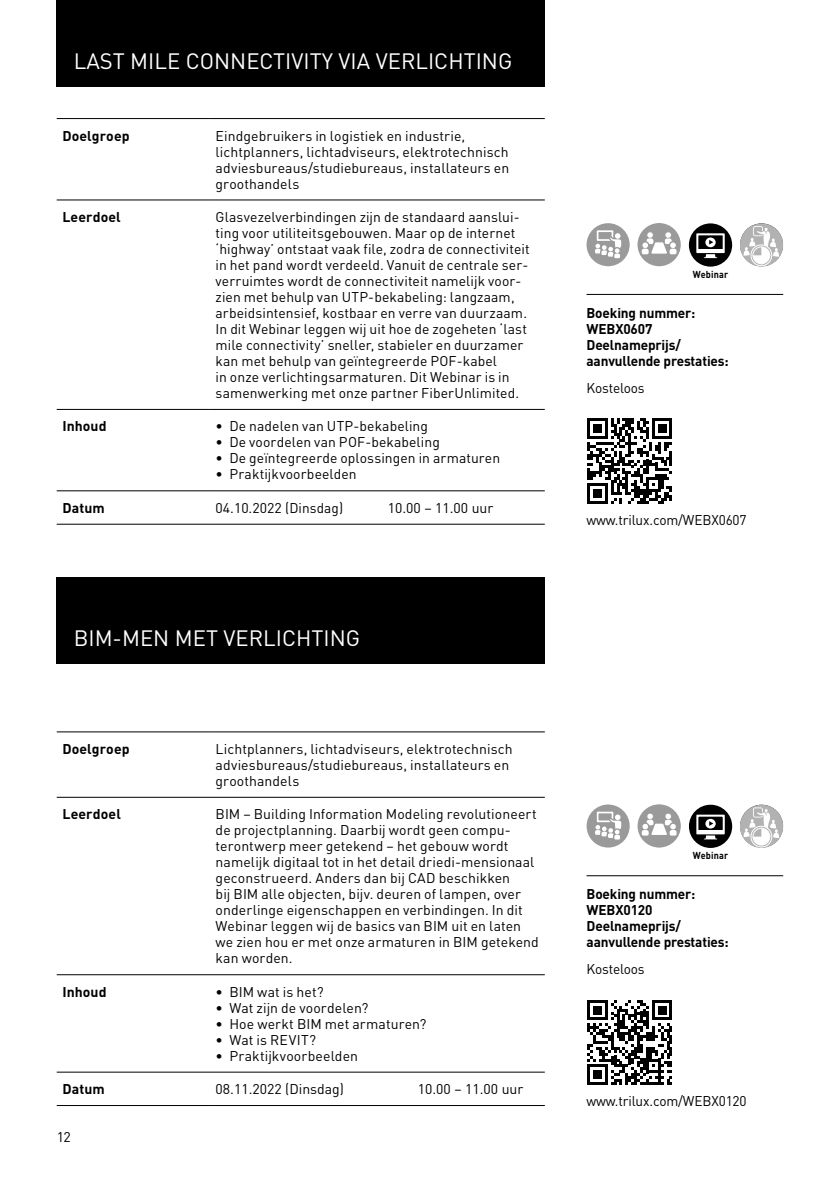
<style>
.page{position:relative;width:840px;height:1191px;background:#fff}
.page>*{position:absolute;margin:0;border:0;box-sizing:border-box;transform-origin:0 0}
.t1{font:22px "Trilux DIN";color:#fff}
.t2{font:14px/16px "Trilux DIN";letter-spacing:.005em;color:#000}
.t3{font:700 14px/16px "Trilux DIN";letter-spacing:-.01em;color:#000}
.t4{font:700 14px "Trilux DIN";letter-spacing:.01em;color:#000}
.t5{font:700 10px "Trilux DIN";letter-spacing:.015em;color:#000;scale:.9 1}
</style>
<div class="page">
<div style="left:57px;top:0;width:487px;height:86px;background:#000"></div>
<div style="left:57px;top:577px;width:487px;height:86px;background:#000"></div>
<svg style="left:739px;top:223px;width:43px;height:44px"></svg>
<div style="left:750px;top:245px;width:21px;height:21px;border:1px solid #fff;border-radius:50%"></div>
<svg style="left:743px;top:226px;width:35px;height:39px"></svg>
<svg style="left:586px;top:223px;width:43px;height:43px"></svg>
<svg style="left:688px;top:223px;width:43px;height:44px"></svg>
<svg style="left:637px;top:223px;width:43px;height:43px"></svg>
<hr style="left:586px;top:294px;width:196px;height:1px;background:#000">
<svg style="left:587px;top:418px;width:85px;height:85px"></svg>
<svg style="left:57px;top:119px;width:487px;height:405px"></svg>
<hr style="left:57px;top:118px;width:153px;height:1px;background:#000">
<hr style="left:210px;top:118px;width:334px;height:1px;background:#000">
<hr style="left:57px;top:200px;width:153px;height:1px;background:#000">
<hr style="left:210px;top:200px;width:334px;height:1px;background:#000">
<hr style="left:57px;top:409px;width:153px;height:1px;background:#000">
<hr style="left:210px;top:409px;width:334px;height:1px;background:#000">
<hr style="left:57px;top:490px;width:153px;height:1px;background:#000">
<hr style="left:210px;top:490px;width:334px;height:1px;background:#000">
<hr style="left:57px;top:524px;width:153px;height:1px;background:#000">
<hr style="left:210px;top:524px;width:334px;height:1px;background:#000">
<svg style="left:739px;top:804px;width:43px;height:44px"></svg>
<div style="left:750px;top:826px;width:21px;height:21px;border:1px solid #fff;border-radius:50%"></div>
<svg style="left:743px;top:807px;width:35px;height:39px"></svg>
<svg style="left:586px;top:804px;width:43px;height:43px"></svg>
<svg style="left:688px;top:804px;width:43px;height:44px"></svg>
<svg style="left:637px;top:804px;width:43px;height:43px"></svg>
<hr style="left:586px;top:875px;width:196px;height:1px;background:#000">
<svg style="left:587px;top:1000px;width:85px;height:85px"></svg>
<svg style="left:57px;top:732px;width:487px;height:341px"></svg>
<hr style="left:57px;top:731px;width:153px;height:1px;background:#000">
<hr style="left:210px;top:731px;width:334px;height:1px;background:#000">
<hr style="left:57px;top:797px;width:153px;height:1px;background:#000">
<hr style="left:210px;top:797px;width:334px;height:1px;background:#000">
<hr style="left:57px;top:974px;width:153px;height:1px;background:#000">
<hr style="left:210px;top:974px;width:334px;height:1px;background:#000">
<hr style="left:57px;top:1071px;width:153px;height:1px;background:#000">
<hr style="left:210px;top:1071px;width:334px;height:1px;background:#000">
<hr style="left:57px;top:1105px;width:153px;height:1px;background:#000">
<hr style="left:210px;top:1105px;width:334px;height:1px;background:#000">
<h1 class="t1" style="left:74px;top:48px;width:440px">LAST MILE CONNECTIVITY VIA VERLICHTING</h1>
<p class="t4" style="left:62px;top:126px;width:69px">Doelgroep</p>
<p class="t2" style="left:215px;top:128px;width:295px">Eindgebruikers in logistiek en industrie, lichtplanners, lichtadviseurs, elektrotechnisch adviesbureaus/studiebureaus, installateurs en groothandels</p>
<p class="t4" style="left:62px;top:208px;width:60px">Leerdoel</p>
<p class="t2" style="left:215px;top:209px;width:315px">Glasvezelverbindingen zijn de standaard aanslui&shy;ting voor utiliteitsgebouwen. Maar op de internet ‘highway’ ontstaat vaak file, zodra de connectiviteit in het pand wordt verdeeld. Vanuit de centrale ser&shy;verruimtes wordt de connectiviteit namelijk voor&shy;zien met behulp van UTP-bekabeling: langzaam, arbeidsintensief, kostbaar en verre van duurzaam.<br>In dit Webinar leggen wij uit hoe de zogeheten ‘last mile connectivity’ sneller, stabieler en duurzamer kan met behulp van geïntegreerde POF-kabel<br>in onze verlichtingsarmaturen. Dit Webinar is in samenwerking met onze partner FiberUnlimited.</p>
<p class="t3" style="left:62px;top:418px;width:46px">Inhoud</p>
<p class="t2" style="left:215px;top:418px;width:214px">• De nadelen van UTP-bekabeling</p>
<p class="t2" style="left:215px;top:434px;width:226px">• De voordelen van POF-bekabeling</p>
<p class="t2" style="left:215px;top:450px;width:286px">• De geïntegreerde oplossingen in armaturen</p>
<p class="t2" style="left:215px;top:466px;width:142px">• Praktijkvoorbeelden</p>
<p class="t3" style="left:62px;top:499px;width:44px">Datum</p>
<p class="t2" style="left:215px;top:500px;width:129px">04.10.2022 (Dinsdag)</p>
<p class="t2" style="left:387px;top:500px;width:107px">10.00 – 11.00 uur</p>
<h1 class="t1" style="left:74px;top:624px;width:288px">BIM-MEN MET VERLICHTING</h1>
<p class="t4" style="left:62px;top:739px;width:69px">Doelgroep</p>
<p class="t2" style="left:215px;top:741px;width:298px">Lichtplanners, lichtadviseurs, elektrotechnisch adviesbureaus/studiebureaus, installateurs en groothandels</p>
<p class="t4" style="left:62px;top:805px;width:60px">Leerdoel</p>
<p class="t2" style="left:215px;top:806px;width:324px">BIM – Building Information Modeling revolutioneert de projectplanning. Daarbij wordt geen compu&shy;terontwerp meer getekend – het gebouw wordt namelijk digitaal tot in het detail driedi-mensionaal geconstrueerd. Anders dan bij CAD beschikken<br>bij BIM alle objecten, bijv. deuren of lampen, over onderlinge eigenschappen en verbindingen. In dit Webinar leggen wij de basics van BIM uit en laten we zien hou er met onze armaturen in BIM getekend kan worden.</p>
<p class="t3" style="left:62px;top:983px;width:46px">Inhoud</p>
<p class="t2" style="left:215px;top:983px;width:109px">• BIM wat is het?</p>
<p class="t2" style="left:215px;top:999px;width:154px">• Wat zijn de voordelen?</p>
<p class="t2" style="left:215px;top:1015px;width:212px">• Hoe werkt BIM met armaturen?</p>
<p class="t2" style="left:215px;top:1031px;width:102px">• Wat is REVIT?</p>
<p class="t2" style="left:215px;top:1047px;width:144px">• Praktijkvoorbeelden</p>
<p class="t3" style="left:62px;top:1081px;width:44px">Datum</p>
<p class="t2" style="left:215px;top:1081px;width:130px">08.11.2022 (Dinsdag)</p>
<p class="t2" style="left:417px;top:1081px;width:107px">10.00 – 11.00 uur</p>
<p class="t2" style="left:57px;top:1129px;width:16px">12</p>
<p class="t5" style="left:692px;top:267px;width:41px">Webinar</p>
<p class="t3" style="left:586px;top:304px;width:144px">Boeking nummer:<br>WEBX0607<br>Deelnameprijs/ aanvullende prestaties:</p>
<p class="t2" style="left:586px;top:380px;width:60px">Kosteloos</p>
<p class="t2" style="left:586px;top:511px;width:161px">www.trilux.com/WEBX0607</p>
<p class="t5" style="left:692px;top:849px;width:41px">Webinar</p>
<p class="t3" style="left:586px;top:885px;width:144px">Boeking nummer:<br>WEBX0120<br>Deelnameprijs/ aanvullende prestaties:</p>
<p class="t2" style="left:586px;top:961px;width:60px">Kosteloos</p>
<p class="t2" style="left:586px;top:1092px;width:161px">www.trilux.com/WEBX0120</p>
</div>
